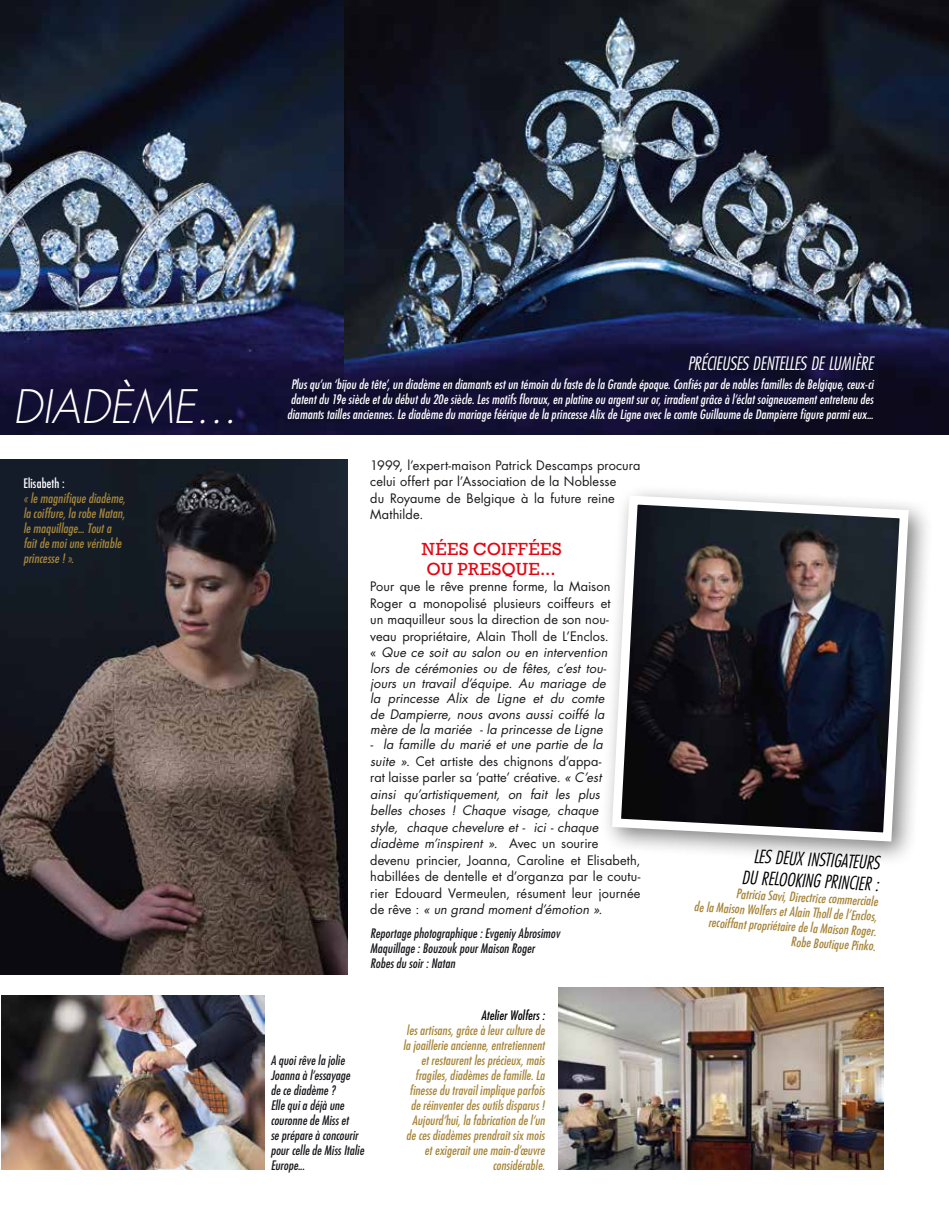
<style>
.page{position:relative;width:949px;height:1225px;background:#fff}
.page>*{position:absolute;margin:0;border:0;box-sizing:border-box;transform-origin:0 0}
.t1{font:italic 300 44.85px "Futura Std";color:#fff}
.t2{font:italic 300 condensed 18px/21.6px "Futura Std";color:#000;text-align:center}
.t3{font:italic 300 condensed 18px "Futura Std";letter-spacing:-.02em;color:#fff}
.t4{font:18px/19.5px "Rockwell";letter-spacing:.03em;color:#e30613}
.t5{font:12.75px/16.5px "Futura Std";letter-spacing:.005em;color:#1a181c}
.t6{font:italic condensed 12.75px/15px "Futura Std";letter-spacing:.01em;color:#a7863b;text-align:right}
.t7{font:italic condensed 12.75px/15px "Futura Std";letter-spacing:.01em;color:#fff;text-align:center}
.t8{font:italic condensed 12.75px/15px "Futura Std";letter-spacing:.01em;color:#1a181c}
.t9{font:italic 12.75px/15.3px "Futura Std";letter-spacing:.005em;color:#1a181c}
.t10{font:italic condensed 12.75px "Futura Std";letter-spacing:.01em;color:#000}
.t11{font:condensed 12.75px "Futura Std";letter-spacing:.015em;color:#fff}
.s1{font-style:italic}
</style>
<div class="page">
<img style="left:1px;top:995px;width:264px;height:174px">
<img style="left:0;top:0;width:344px;height:434px">
<img style="left:344px;top:0;width:604px;height:434px">
<div style="left:600px;top:484px;width:333px;height:383px;background:#000;opacity:.5"></div>
<svg style="left:607px;top:491px;width:305px;height:355px"></svg>
<img style="left:0;top:459px;width:348px;height:515px">
<img style="left:558px;top:987px;width:325px;height:182px">
<h2 class="t3" style="left:687px;top:353px;width:187px">PRÉCIEUSES DENTELLES DE LUMIÈRE</h2>
<h1 class="t1" style="left:13px;top:379px;width:226px">DIADÈME...</h1>
<p class="t7" style="left:287px;top:377px;width:587px">Plus qu’un ‘bijou de tête’, un diadème en diamants est un témoin du faste de la Grande époque. Confiés par de nobles familles de Belgique, ceux-ci datent du 19e siècle et du début du 20e siècle. Les motifs floraux, en platine ou argent sur or, irradient grâce à l’éclat soigneusement entretenu des diamants tailles anciennes. Le diadème du mariage féérique de la princesse Alix de Ligne avec le comte Guillaume de Dampierre figure parmi eux...</p>
<p class="t5" style="left:370px;top:457px;width:271px">1999, l’expert-maison Patrick Descamps procura celui offert par l’Association de la Noblesse<br>du Royaume de Belgique à la future reine Mathilde.</p>
<h2 class="t4" style="left:421px;top:540px;width:141px">NÉES COIFFÉES<br>OU PRESQUE...</h2>
<p class="t5" style="left:370px;top:578px;width:242px">Pour que le rêve prenne forme, la Maison Roger a monopolisé plusieurs coiffeurs et un maquilleur sous la direction de son nou&shy;veau propriétaire, Alain Tholl de L’Enclos. « <span class="s1">Que ce soit au salon ou en intervention</span></p>
<p class="t9" style="left:370px;top:660px;width:238px">lors de cérémonies ou de fêtes, c’est tou&shy;jours un travail d’équipe. Au mariage de la princesse Alix de Ligne et du comte de Dampierre, nous avons aussi coiffé la mère de la mariée - la princesse de Ligne</p>
<p class="t5" style="left:370px;top:736px;width:271px"><span class="s1">- la famille du marié et une partie de la<br>suite »</span>. Cet artiste des chignons d’appa-<br>rat laisse parler sa ‘patte’ créative. <span class="s1">« C’est<br>ainsi qu’artistiquement, on fait les plus<br>belles choses ! Chaque visage, chaque<br>style, chaque chevelure et - ici - chaque diadème m’inspirent »</span>. Avec un sourire devenu princier, Joanna, Caroline et Elisabeth, habillées de dentelle et d’organza par le coutu&shy;rier Edouard Vermeulen, résument leur journée de rêve : <span class="s1">« un grand moment d’émotion ».</span></p>
<p class="t8" style="left:370px;top:926px;width:191px">Reportage photographique : Evgeniy Abrosimov<br>Maquillage : Bouzouk pour Maison Roger<br>Robes du soir : Natan</p>
<p class="t11" style="left:23px;top:476px;width:43px">Elisabeth :</p>
<p class="t6" style="left:23px;top:491px;width:103px;text-align:left">« le magnifique diadème, la coiffure, la robe Natan, le maquillage... Tout a fait de moi une véritable princesse ! ».</p>
<h2 class="t2" style="left:743px;top:845px;width:139px;rotate:3deg">LES DEUX INSTIGATEURS<br>DU RELOOKING PRINCIER :</h2>
<p class="t6" style="left:695px;top:884px;width:185px;rotate:3deg">Patricia Savi, Directrice commerciale<br>de la Maison Wolfers et Alain Tholl de l’Enclos, recoiffant propriétaire de la Maison Roger.<br>Robe Boutique Pinko.</p>
<p class="t8" style="left:270px;top:1052px;width:95px">A quoi rêve la jolie<br>Joanna à l’essayage<br>de ce diadème ?<br>Elle qui a déjà une couronne de Miss et<br>se prépare à concourir pour celle de Miss Italie<br>Europe...</p>
<p class="t10" style="left:481px;top:1007px;width:65px">Atelier Wolfers :</p>
<p class="t6" style="left:403px;top:1022px;width:143px">les artisans, grâce à leur culture de la joaillerie ancienne, entretiennent et restaurent les précieux, mais fragiles, diadèmes de famille. La finesse du travail implique parfois de réinventer des outils disparus !<br>Aujourd’hui, la fabrication de l’un de ces diadèmes prendrait six mois et exigerait une main-d’œuvre considérable.</p>
</div>
